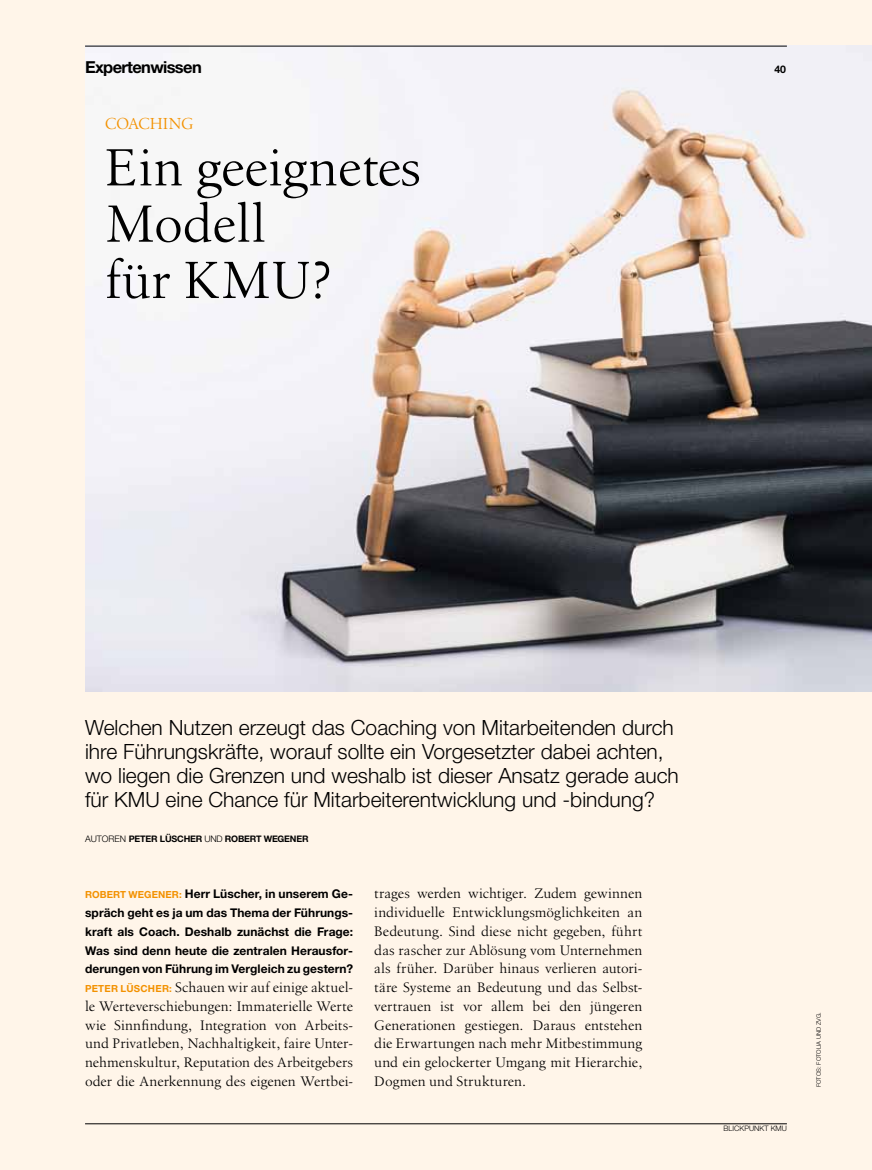
<style>
.page{position:relative;width:872px;height:1170px;background:#fff}
.page>*{position:absolute;margin:0;border:0;box-sizing:border-box;transform-origin:0 0}
.t1{font:54px/56.2px "Birka";color:#000}
.t2{font:300 21px/24px "Helvetica Neue LT Std";color:#000}
.t3{font:700 16.5px "Helvetica Neue LT Std";color:#000}
.t4{font:16.5px "Birka";letter-spacing:-.02em;color:#f39100}
.t5{font:14.25px/18.8px "Birka";letter-spacing:.005em;color:#000;text-align:justify}
.t6{font:700 12px/18.8px "Helvetica Neue LT Std";letter-spacing:.005em;color:#000;text-align:justify}
.t7{font:700 10.5px "Helvetica Neue LT Std";color:#000}
.t8{font:700 9.75px "Helvetica Neue LT Std";letter-spacing:.01em;color:#f39100}
.t9{font:700 9px "Helvetica Neue LT Std";color:#000}
.t10{font:300 9px "Helvetica Neue LT Std";color:#000}
.t11{font:300 7.5px "Helvetica Neue LT Std";color:#000}
.t12{font:300 6px "Helvetica Neue LT Std";color:#000}
.s1{font-weight:700}
.s2{font-weight:300}
.s3{font-size:9.75px;color:#f39100}
.s4{font-family:"Helvetica Neue LT Std";font-weight:700;font-size:9.75px;color:#f39100}
</style>
<div class="page">
<div style="left:0;top:0;width:872px;height:1169px;background:#fff5e9"></div>
<img style="left:85px;top:46px;width:787px;height:646px">
<hr style="left:85px;top:46px;width:702px;height:1px;background:#000">
<hr style="left:85px;top:1123px;width:702px;height:1px;background:#000">
<p class="t3" style="left:85px;top:57px;width:118px">Expertenwissen</p>
<p class="t7" style="left:774px;top:63px;width:13px">40</p>
<p class="t4" style="left:105px;top:114px;width:90px">COACHING</p>
<h1 class="t1" style="left:105px;top:139px;width:317px">Ein geeignetes<br>Modell<br>für KMU?</h1>
<p class="t2" style="left:85px;top:714px;width:595px">Welchen Nutzen erzeugt das Coaching von Mitarbeitenden durch ihre Führungskräfte, worauf sollte ein Vorgesetzter dabei achten, wo liegen die Grenzen und weshalb ist dieser Ansatz gerade auch für KMU eine Chance für Mitarbeiterentwicklung und -bindung?</p>
<p class="t10" style="left:85px;top:833px;width:51px">AUTOR EN <span class="s1">PETER</span></p>
<p class="t9" style="left:160px;top:833px;width:7px">LÜSC</p>
<p class="t9" style="left:184px;top:833px;width:49px">HER <span class="s2">UND</span> ROBERT</p>
<p class="t9" style="left:264px;top:833px;width:8px">WEGENER</p>
<p class="t6" style="left:85px;top:884px;width:269px;text-indent:94px"><span class="s3">:</span> Herr Lüscher, in unserem Ge&shy;spräch geht es ja um das Thema der Führungs&shy;kraft als Coach. Deshalb zunächst die Frage:<br>Was sind denn heute die zentralen Herausfor&shy;derungen von Führung im Vergleich zu gestern?</p>
<p class="t8" style="left:85px;top:982px;width:43px">Peter LÜSC</p>
<p class="t8" style="left:85px;top:888px;width:52px">Robert WEGENER</p>
<p class="t5" style="left:85px;top:977px;width:269px;text-indent:63px"><span class="s4">HER :</span> Schauen wir auf einige aktuel&shy;le Werteverschiebungen: Immaterielle Werte wie Sinnfindung, Integration von Arbeits&shy;und Privatleben, Nachhaltigkeit, faire Unter&shy;nehmenskultur, Reputation des Arbeitgebers oder die Anerkennung des eigenen Wertbei-</p>
<p class="t5" style="left:374px;top:884px;width:269px">trages werden wichtiger. Zudem gewinnen individuelle Entwicklungsmöglichkeiten an Bedeutung. Sind diese nicht gegeben, führt das rascher zur Ablösung vom Unternehmen als früher. Darüber hinaus verlieren autori&shy;täre Systeme an Bedeutung und das Selbst&shy;vertrauen ist vor allem bei den jüngeren Generationen gestiegen. Daraus entstehen die Erwartungen nach mehr Mitbestimmung und ein gelockerter Umgang mit Hierarchie, Dogmen und Strukturen.</p>
<p class="t11" style="left:723px;top:1123px;width:65px">BLICKPUNKT KMU</p>
<p class="t12" style="left:815px;top:1087px;width:77px;rotate:-90deg">Fotos: Fotolia und ZVG.</p>
</div>
